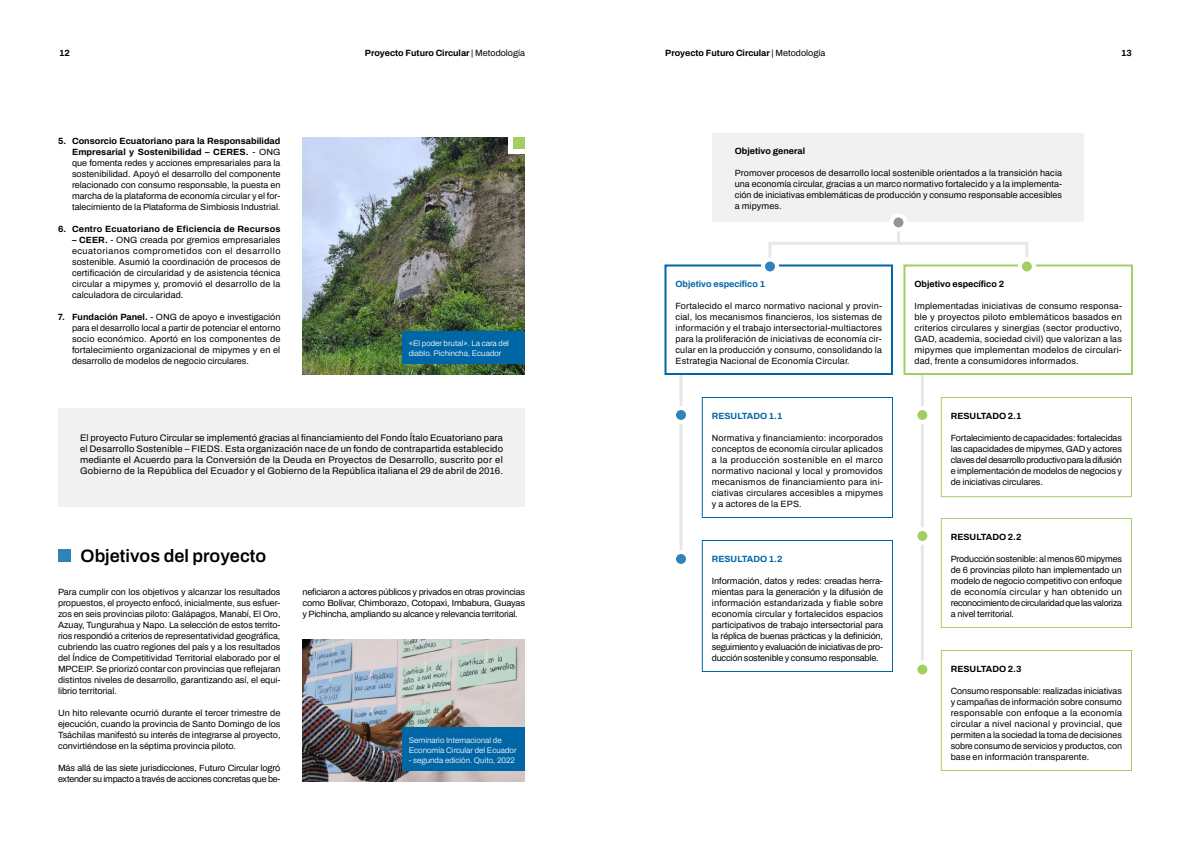
<style>
.page{position:relative;width:1190px;height:842px;background:#fff}
.page>*{position:absolute;margin:0;border:0;box-sizing:border-box;transform-origin:0 0}
.t1{font:600 18px "Archivo";color:#000}
.t2{font:9.5px/11px "Archivo";letter-spacing:.015em;color:#000;text-align:justify}
.t3{font:9px/11px "Archivo";color:#000;text-align:justify}
.t4{font:700 9px "Archivo";color:#000}
.t5{font:9px/11px "Archivo";letter-spacing:-.02em;color:#000}
.t6{font:700 9px "Archivo";color:#0066a6}
.t7{font:700 9px "Archivo";letter-spacing:.02em;color:#000}
.t8{font:300 8px/10px "Archivo";color:#fff}
.s1{font-weight:400}
.s2{font-weight:700}
</style>
<div class="page">
<img style="left:302px;top:639px;width:223px;height:143px">
<hr style="left:680px;top:375px;width:2px;height:184px;background:#e6e7e8">
<hr style="left:921px;top:375px;width:3px;height:295px;background:#e6e7e8">
<div style="left:58px;top:408px;width:467px;height:99px;background:#f1f1f2"></div>
<img style="left:302px;top:137px;width:223px;height:238px">
<div style="left:508px;top:132px;width:22px;height:22px;background:#fff"></div>
<div style="left:514px;top:137px;width:11px;height:12px;background:#a3cf62"></div>
<hr style="left:897px;top:221px;width:3px;height:22px;background:#e6e7e8">
<div style="left:768px;top:242px;width:260px;height:24px;border:3px solid #e6e7e8"></div>
<div style="left:713px;top:133px;width:371px;height:88px;background:#f1f1f2"></div>
<div style="left:664px;top:264px;width:229px;height:111px;border:2px solid #0066a6"></div>
<div style="left:904px;top:264px;width:229px;height:111px;border:2px solid #a3cf62"></div>
<div style="left:702px;top:397px;width:191px;height:121px;border:1px solid #0066a6"></div>
<div style="left:941px;top:397px;width:191px;height:100px;border:1px solid #a3cf62"></div>
<div style="left:702px;top:540px;width:191px;height:132px;border:1px solid #0066a6"></div>
<div style="left:941px;top:518px;width:191px;height:110px;border:1px solid #a3cf62"></div>
<div style="left:941px;top:650px;width:191px;height:121px;border:1px solid #a3cf62"></div>
<div style="left:674px;top:408px;width:14px;height:14px;background:#2e83b7;border-radius:50%"></div>
<div style="left:672px;top:406px;width:18px;height:18px;border:4px solid #fff;border-radius:50%"></div>
<div style="left:763px;top:260px;width:14px;height:14px;background:#2e83b7;border-radius:50%"></div>
<div style="left:761px;top:258px;width:18px;height:18px;border:4px solid #fff;border-radius:50%"></div>
<div style="left:915px;top:408px;width:14px;height:14px;background:#a3cf62;border-radius:50%"></div>
<div style="left:913px;top:406px;width:18px;height:18px;border:4px solid #fff;border-radius:50%"></div>
<div style="left:1020px;top:260px;width:14px;height:14px;background:#a3cf62;border-radius:50%"></div>
<div style="left:1018px;top:258px;width:18px;height:18px;border:4px solid #fff;border-radius:50%"></div>
<div style="left:892px;top:215px;width:14px;height:14px;background:#939598;border-radius:50%"></div>
<div style="left:890px;top:213px;width:18px;height:18px;border:4px solid #fff;border-radius:50%"></div>
<div style="left:674px;top:552px;width:14px;height:14px;background:#2e83b7;border-radius:50%"></div>
<div style="left:672px;top:550px;width:18px;height:18px;border:4px solid #fff;border-radius:50%"></div>
<div style="left:915px;top:529px;width:14px;height:14px;background:#a3cf62;border-radius:50%"></div>
<div style="left:913px;top:527px;width:18px;height:18px;border:4px solid #fff;border-radius:50%"></div>
<div style="left:915px;top:662px;width:14px;height:14px;background:#a3cf62;border-radius:50%"></div>
<div style="left:913px;top:660px;width:18px;height:18px;border:4px solid #fff;border-radius:50%"></div>
<div style="left:58px;top:549px;width:13px;height:13px;background:#2e83b7"></div>
<div style="left:403px;top:331px;width:122px;height:33px;background:#0066a6"></div>
<div style="left:403px;top:727px;width:122px;height:44px;background:#0066a6"></div>
<p class="t4" style="left:59px;top:46px;width:12px">12</p>
<p class="t4" style="left:365px;top:46px;width:162px">Proyecto Futuro Circular <span class="s1">| Metodología</span></p>
<p class="t4" style="left:665px;top:46px;width:162px">Proyecto Futuro Circular <span class="s1">| Metodología</span></p>
<p class="t4" style="left:1121px;top:46px;width:12px">13</p>
<p class="t3" style="left:72px;top:135px;width:210px;text-indent:-14px"><span class="s2">5. Consorcio Ecuatoriano para la Responsabilidad Empresarial y Sostenibilidad – CERES.</span> - ONG que fomenta redes y acciones empresariales para la sostenibilidad. Apoyó el desarrollo del componente relacionado con consumo responsable, la puesta en marcha de la plataforma de economía circular y el for&shy;talecimiento de la Plataforma de Simbiosis Industrial.</p>
<p class="t7" style="left:58px;top:222px;width:224px">6. Centro Ecuatoriano de Eficiencia de Recursos</p>
<p class="t3" style="left:72px;top:234px;width:210px"><span class="s2">– CEER.</span> - ONG creada por gremios empresariales ecuatorianos comprometidos con el desarrollo sostenible. Asumió la coordinación de procesos de certificación de circularidad y de asistencia técnica circular a mipymes y, promovió el desarrollo de la calculadora de circularidad.</p>
<p class="t3" style="left:72px;top:311px;width:210px;text-indent:-14px"><span class="s2">7. Fundación Panel.</span> - ONG de apoyo e investigación para el desarrollo local a partir de potenciar el entorno socio económico. Aportó en los componentes de fortalecimiento organizacional de mipymes y en el desarrollo de modelos de negocio circulares.</p>
<p class="t8" style="left:409px;top:338px;width:102px">«El poder brutal». La cara del diablo. Pichincha, Ecuador</p>
<p class="t2" style="left:80px;top:432px;width:425px">El proyecto Futuro Circular se implementó gracias al financiamiento del Fondo Ítalo Ecuatoriano para el Desarrollo Sostenible – FIEDS. Esta organización nace de un fondo de contrapartida establecido mediante el Acuerdo para la Conversión de la Deuda en Proyectos de Desarrollo, suscrito por el Gobierno de la República del Ecuador y el Gobierno de la República italiana el 29 de abril de 2016.</p>
<h1 class="t1" style="left:81px;top:542px;width:187px">Objetivos del proyecto</h1>
<p class="t3" style="left:58px;top:586px;width:224px">Para cumplir con los objetivos y alcanzar los resultados propuestos, el proyecto enfocó, inicialmente, sus esfuer&shy;zos en seis provincias piloto: Galápagos, Manabí, El Oro, Azuay, Tungurahua y Napo. La selección de estos territo&shy;rios respondió a criterios de representatividad geográfica, cubriendo las cuatro regiones del país y a los resultados del Índice de Competitividad Territorial elaborado por el MPCEIP. Se priorizó contar con provincias que reflejaran distintos niveles de desarrollo, garantizando así, el equi&shy;librio territorial.</p>
<p class="t3" style="left:58px;top:707px;width:224px">Un hito relevante ocurrió durante el tercer trimestre de ejecución, cuando la provincia de Santo Domingo de los Tsáchilas manifestó su interés de integrarse al proyecto, convirtiéndose en la séptima provincia piloto.</p>
<p class="t5" style="left:58px;top:762px;width:224px">Más allá de las siete jurisdicciones, Futuro Circular logró extender su impacto a través de acciones concretas que be-</p>
<p class="t3" style="left:302px;top:586px;width:224px">neficiaron a actores públicos y privados en otras provincias como Bolívar, Chimborazo, Cotopaxi, Imbabura, Guayas y Pichincha, ampliando su alcance y relevancia territorial.</p>
<p class="t8" style="left:409px;top:735px;width:109px">Seminario Internacional de<br>Economía Circular del Ecuador</p>
<p class="t8" style="left:409px;top:755px;width:108px">- segunda edición. Quito, 2022</p>
<p class="t4" style="left:735px;top:144px;width:72px">Objetivo general</p>
<p class="t3" style="left:735px;top:167px;width:329px">Promover procesos de desarrollo local sostenible orientados a la transición hacia una economía circular, gracias a un marco normativo fortalecido y a la implementa&shy;ción de iniciativas emblemáticas de producción y consumo responsable accesibles a mipymes.</p>
<p class="t6" style="left:675px;top:277px;width:91px">Objetivo específico 1</p>
<p class="t3" style="left:675px;top:300px;width:208px">Fortalecido el marco normativo nacional y provin&shy;cial, los mecanismos financieros, los sistemas de información y el trabajo intersectorial-multiactores para la proliferación de iniciativas de economía cir&shy;cular en la producción y consumo, consolidando la Estrategia Nacional de Economía Circular.</p>
<p class="t6" style="left:712px;top:409px;width:72px">RESULTADO 1.1</p>
<p class="t3" style="left:712px;top:432px;width:173px">Normativa y financiamiento: incorporados conceptos de economía circular aplicados a la producción sostenible en el marco normativo nacional y local y promovidos mecanismos de financiamiento para ini&shy;ciativas circulares accesibles a mipymes y a actores de la EPS.</p>
<p class="t6" style="left:712px;top:552px;width:72px">RESULTADO 1.2</p>
<p class="t3" style="left:712px;top:575px;width:173px">Información, datos y redes: creadas herra&shy;mientas para la generación y la difusión de información estandarizada y fiable sobre economía circular y fortalecidos espacios participativos de trabajo intersectorial para la réplica de buenas prácticas y la definición, seguimiento y evaluación de iniciativas de pro&shy;ducción sostenible y consumo responsable.</p>
<p class="t4" style="left:914px;top:277px;width:91px">Objetivo específico 2</p>
<p class="t3" style="left:914px;top:300px;width:209px">Implementadas iniciativas de consumo responsa&shy;ble y proyectos piloto emblemáticos basados en criterios circulares y sinergias (sector productivo, GAD, academia, sociedad civil) que valorizan a las mipymes que implementan modelos de circulari&shy;dad, frente a consumidores informados.</p>
<p class="t4" style="left:951px;top:409px;width:72px">RESULTADO 2.1</p>
<p class="t3" style="left:951px;top:432px;width:173px">Fortalecimiento de capacidades: fortalecidas las capacidades de mipymes, GAD y actores claves del desarrollo productivo para la difusión e implementación de modelos de negocios y de iniciativas circulares.</p>
<p class="t4" style="left:951px;top:530px;width:72px">RESULTADO 2.2</p>
<p class="t3" style="left:951px;top:553px;width:173px">Producción sostenible: al menos 60 mipymes de 6 provincias piloto han implementado un modelo de negocio competitivo con enfoque de economía circular y han obtenido un reconocimiento de circularidad que las valoriza a nivel territorial.</p>
<p class="t4" style="left:951px;top:662px;width:72px">RESULTADO 2.3</p>
<p class="t3" style="left:951px;top:685px;width:173px">Consumo responsable: realizadas iniciativas y campañas de información sobre consumo responsable con enfoque a la economía circular a nivel nacional y provincial, que permiten a la sociedad la toma de decisiones sobre consumo de servicios y productos, con base en información transparente.</p>
</div>
